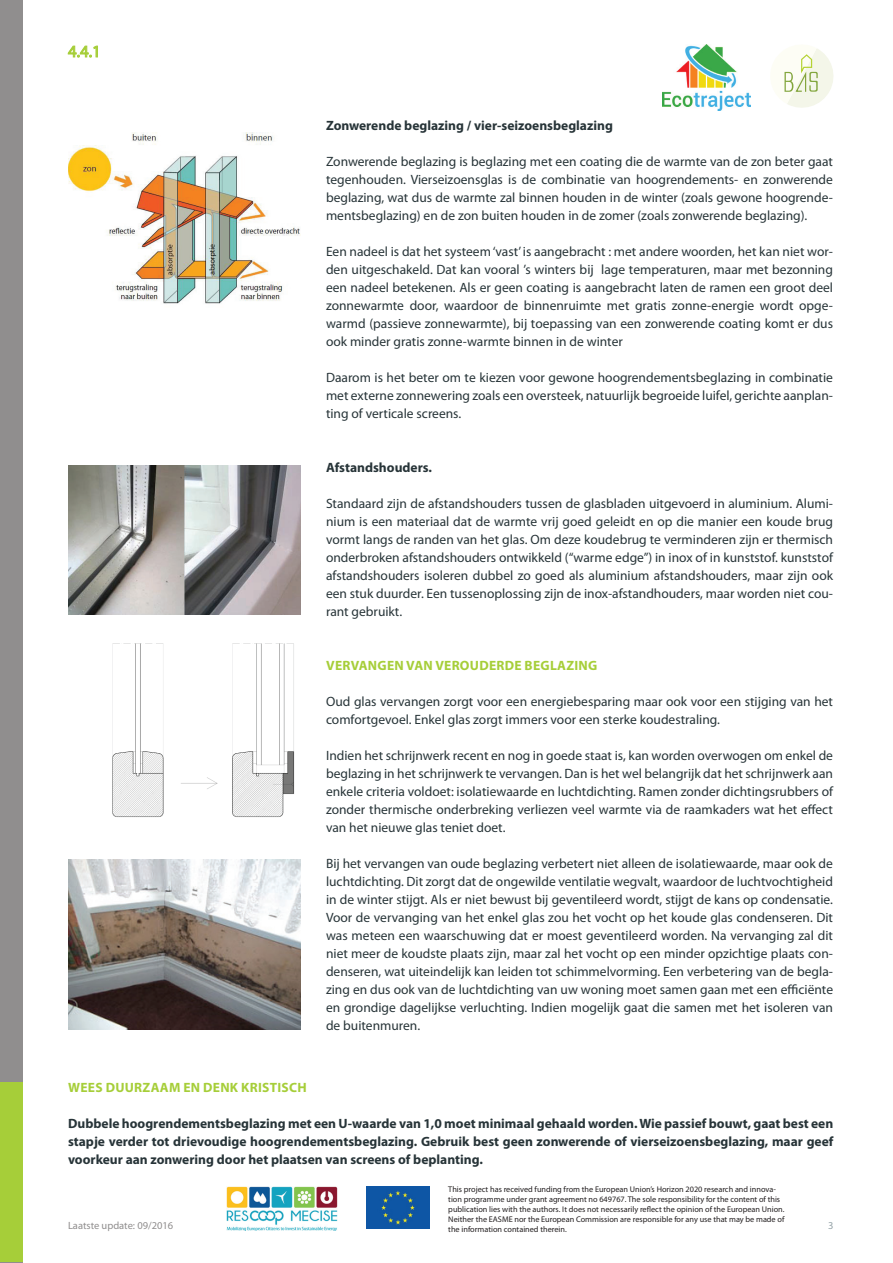
<style>
.page{position:relative;width:893px;height:1263px;background:#fff}
.page>*{position:absolute;margin:0;border:0;box-sizing:border-box;transform-origin:0 0}
.t1{font:16.8px "Myriad Pro";color:#a6ce39}
.t2{font:13.5px/18px "Myriad Pro";color:#273438;text-align:justify}
.t3{font:700 13.5px/18px "Myriad Pro";color:#273438;text-align:justify}
.t4{font:700 13.5px "Myriad Pro";letter-spacing:.02em;color:#a6ce39}
.t5{font:10.5px "Myriad Pro";color:#908e8e}
.t6{font:10.5px "Myriad Pro";color:#95a3a8}
.t7{font:8.25px/9.9px "Myriad Pro";color:#231f20}
</style>
<div class="page">
<svg style="left:784px;top:49px;width:50px;height:59px"></svg>
<img style="left:662px;top:44px;width:88px;height:67px">
<img style="left:226px;top:1186px;width:111px;height:44px">
<img style="left:366px;top:1187px;width:64px;height:42px">
<div style="left:0;top:0;width:23px;height:1263px;background:#908e8e"></div>
<div style="left:0;top:1082px;width:23px;height:180px;background:#a6ce39"></div>
<img style="left:68px;top:859px;width:233px;height:170px">
<img style="left:68px;top:466px;width:233px;height:148px">
<img style="left:112px;top:643px;width:183px;height:174px">
<img style="left:68px;top:132px;width:233px;height:172px">
<svg style="left:68px;top:45px;width:30px;height:13px"></svg>
<p class="t1" style="left:68px;top:41px;width:34px">4.4.1</p>
<p class="t3" style="left:326px;top:116px;width:288px">Zonwerende beglazing / vier-seizoensbeglazing</p>
<p class="t2" style="left:326px;top:152px;width:509px">Zonwerende beglazing is beglazing met een coating die de warmte van de zon beter gaat tegenhouden. Vierseizoensglas is de combinatie van hoogrendements- en zonwerende beglazing, wat dus de warmte zal binnen houden in de winter (zoals gewone hoogrende&shy;mentsbeglazing) en de zon buiten houden in de zomer (zoals zonwerende beglazing).</p>
<p class="t2" style="left:326px;top:242px;width:509px">Een nadeel is dat het systeem ‘vast’ is aangebracht : met andere woorden, het kan niet wor&shy;den uitgeschakeld. Dat kan vooral ’s winters bij lage temperaturen, maar met bezonning een nadeel betekenen. Als er geen coating is aangebracht laten de ramen een groot deel zonnewarmte door, waardoor de binnenruimte met gratis zonne-energie wordt opge&shy;warmd (passieve zonnewarmte), bij toepassing van een zonwerende coating komt er dus ook minder gratis zonne-warmte binnen in de winter</p>
<p class="t2" style="left:326px;top:368px;width:508px">Daarom is het beter om te kiezen voor gewone hoogrendementsbeglazing in combinatie met externe zonnewering zoals een oversteek, natuurlijk begroeide luifel, gerichte aanplan&shy;ting of verticale screens.</p>
<p class="t3" style="left:326px;top:458px;width:108px">Afstandshouders.</p>
<p class="t2" style="left:326px;top:494px;width:509px">Standaard zijn de afstandshouders tussen de glasbladen uitgevoerd in aluminium. Alumi&shy;nium is een materiaal dat de warmte vrij goed geleidt en op die manier een koude brug vormt langs de randen van het glas. Om deze koudebrug te verminderen zijn er thermisch onderbroken afstandshouders ontwikkeld (“warme edge”) in inox of in kunststof. kunststof afstandshouders isoleren dubbel zo goed als aluminium afstandshouders, maar zijn ook een stuk duurder. Een tussenoplossing zijn de inox-afstandhouders, maar worden niet cou&shy;rant gebruikt.</p>
<p class="t4" style="left:326px;top:656px;width:273px">VERVANGEN VAN VEROUDERDE BEGLAZING</p>
<p class="t2" style="left:326px;top:692px;width:509px">Oud glas vervangen zorgt voor een energiebesparing maar ook voor een stijging van het comfortgevoel. Enkel glas zorgt immers voor een sterke koudestraling.</p>
<p class="t2" style="left:326px;top:746px;width:509px">Indien het schrijnwerk recent en nog in goede staat is, kan worden overwogen om enkel de beglazing in het schrijnwerk te vervangen. Dan is het wel belangrijk dat het schrijnwerk aan enkele criteria voldoet: isolatiewaarde en luchtdichting. Ramen zonder dichtingsrubbers of zonder thermische onderbreking verliezen veel warmte via de raamkaders wat het effect van het nieuwe glas teniet doet.</p>
<p class="t2" style="left:326px;top:854px;width:509px">Bij het vervangen van oude beglazing verbetert niet alleen de isolatiewaarde, maar ook de luchtdichting. Dit zorgt dat de ongewilde ventilatie wegvalt, waardoor de luchtvochtigheid in de winter stijgt. Als er niet bewust bij geventileerd wordt, stijgt de kans op condensatie.<br>Voor de vervanging van het enkel glas zou het vocht op het koude glas condenseren. Dit was meteen een waarschuwing dat er moest geventileerd worden. Na vervanging zal dit niet meer de koudste plaats zijn, maar zal het vocht op een minder opzichtige plaats con&shy;denseren, wat uiteindelijk kan leiden tot schimmelvorming. Een verbetering van de begla&shy;zing en dus ook van de luchtdichting van uw woning moet samen gaan met een efficiënte en grondige dagelijkse verluchting. Indien mogelijk gaat die samen met het isoleren van de buitenmuren.</p>
<p class="t4" style="left:68px;top:1079px;width:240px">WEES DUURZAAM EN DENK KRISTISCH</p>
<p class="t3" style="left:68px;top:1114px;width:767px">Dubbele hoogrendementsbeglazing met een U-waarde van 1,0 moet minimaal gehaald worden. Wie passief bouwt, gaat best een stapje verder tot drievoudige hoogrendementsbeglazing. Gebruik best geen zonwerende of vierseizoensbeglazing, maar geef voorkeur aan zonwering door het plaatsen van screens of beplanting.</p>
<p class="t7" style="left:448px;top:1184px;width:338px">This project has received funding from the European Union’s Horizon 2020 research and innova&shy;tion programme under grant agreement no 649767. The sole responsibility for the content of this publication lies with the authors. It does not necessarily reflect the opinion of the European Union.<br>Neither the EASME nor the European Commission are responsible for any use that may be made of the information contained therein.</p>
<p class="t5" style="left:68px;top:1219px;width:107px">Laatste update: 09/2016</p>
<p class="t6" style="left:828px;top:1219px;width:7px">3</p>
</div>
